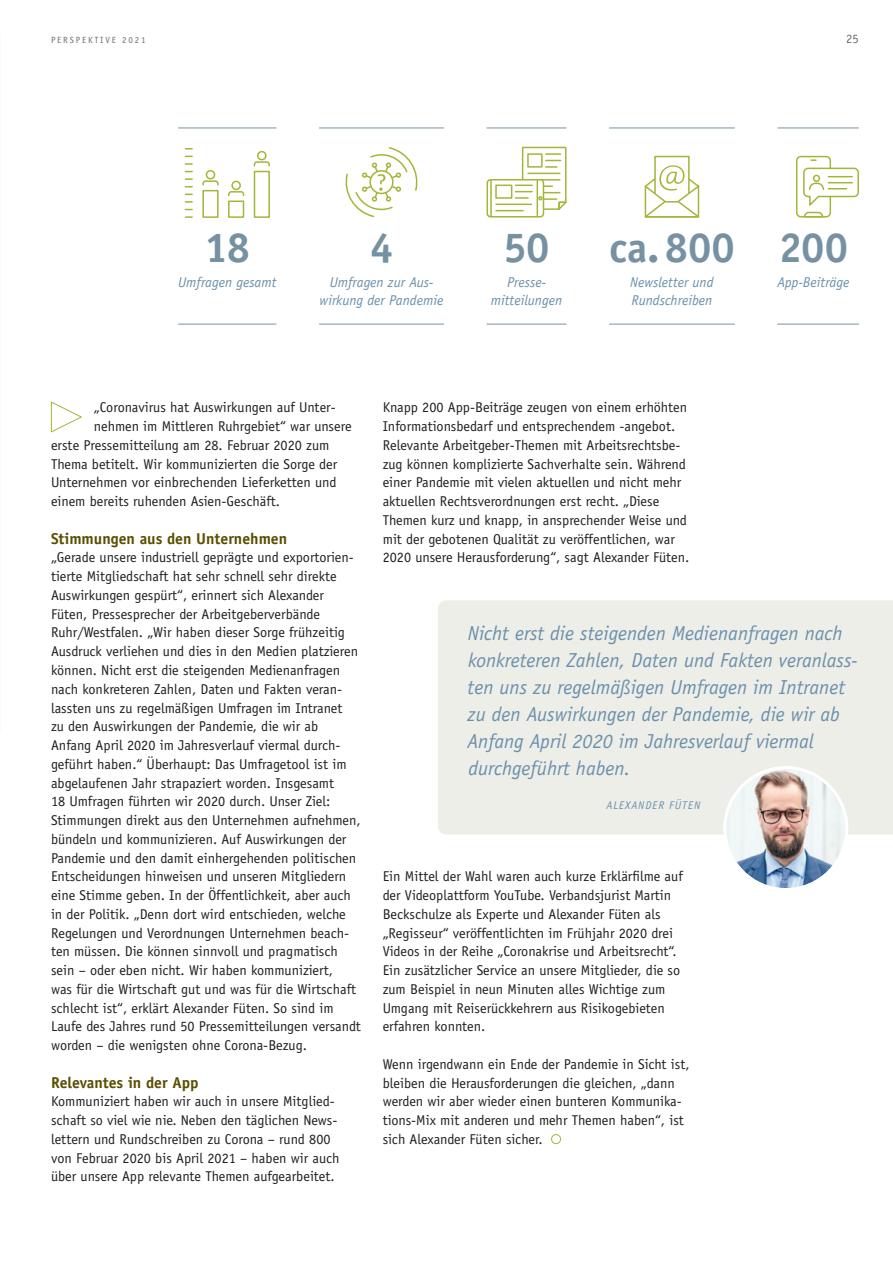
<style>
.page{position:relative;width:893px;height:1263px;background:#fff}
.page>*{position:absolute;margin:0;border:0;box-sizing:border-box;transform-origin:0 0}
.t1{font:700 42px "Officina Sans Std";letter-spacing:-.005em;color:#7692a2}
.t2{font:italic 20.25px/27px "Officina Sans Std";color:#6b90ac}
.t3{font:700 15.75px "Officina Sans Std";color:#5b4e00}
.t4{font:14.25px/18.8px "Officina Sans Std";color:#231f20}
.t5{font:italic 14.25px/18.8px "Officina Sans Std";color:#6b90ac;text-align:center}
.t6{font:12.75px "Officina Sans Std";color:#6c6d70}
.t7{font:italic 11.25px "Officina Sans Std";letter-spacing:.08em;color:#6b90ac}
.t8{font:9px "Officina Sans Std";letter-spacing:.2em;color:#6c6d70}
</style>
<div class="page">
<svg style="left:50px;top:401px;width:32px;height:32px"></svg>
<div style="left:551px;top:1134px;width:10px;height:10px;border:1px solid #a5b537;border-radius:50%"></div>
<div style="left:438px;top:600px;width:455px;height:235px;background:#eeeee8"></div>
<img style="left:726px;top:769px;width:119px;height:119px;border-radius:60px">
<div style="left:723px;top:766px;width:125px;height:125px;border:3px solid #fff;border-radius:50%"></div>
<div style="left:254px;top:171px;width:16px;height:47px;border:2px solid #a5b537"></div>
<div style="left:257px;top:151px;width:10px;height:9px;border:2px solid #a5b537;border-radius:50%"></div>
<svg style="left:253px;top:161px;width:17px;height:6px"></svg>
<div style="left:228px;top:201px;width:16px;height:17px;border:2px solid #a5b537"></div>
<div style="left:231px;top:181px;width:10px;height:9px;border:2px solid #a5b537;border-radius:50%"></div>
<svg style="left:228px;top:190px;width:17px;height:7px"></svg>
<div style="left:202px;top:190px;width:17px;height:28px;border:2px solid #a5b537"></div>
<div style="left:206px;top:170px;width:9px;height:10px;border:2px solid #a5b537;border-radius:50%"></div>
<svg style="left:202px;top:180px;width:17px;height:6px"></svg>
<svg style="left:185px;top:216px;width:7px;height:2px"></svg>
<svg style="left:185px;top:201px;width:7px;height:2px"></svg>
<svg style="left:185px;top:178px;width:7px;height:2px"></svg>
<svg style="left:185px;top:163px;width:7px;height:2px"></svg>
<svg style="left:185px;top:148px;width:7px;height:2px"></svg>
<hr style="left:178px;top:128px;width:98px;height:1px;background:#7692a2">
<hr style="left:178px;top:324px;width:98px;height:1px;background:#7692a2">
<svg style="left:345px;top:147px;width:73px;height:71px"></svg>
<hr style="left:319px;top:128px;width:125px;height:1px;background:#7692a2">
<hr style="left:319px;top:324px;width:125px;height:1px;background:#7692a2">
<div style="left:486px;top:179px;width:58px;height:39px;border:2px solid #a5b537;border-radius:3px"></div>
<hr style="left:490px;top:180px;width:2px;height:36px;background:#a5b537">
<hr style="left:537px;top:180px;width:1px;height:36px;background:#a5b537">
<svg style="left:496px;top:146px;width:71px;height:67px"></svg>
<div style="left:495px;top:185px;width:17px;height:14px;border:2px solid #a5b537"></div>
<hr style="left:487px;top:128px;width:79px;height:1px;background:#7692a2">
<hr style="left:487px;top:324px;width:79px;height:1px;background:#7692a2">
<div style="left:654px;top:156px;width:36px;height:38px;background:#fff;border:2px solid #a5b537"></div>
<svg style="left:644px;top:164px;width:56px;height:54px"></svg>
<hr style="left:609px;top:128px;width:125px;height:1px;background:#7692a2">
<hr style="left:609px;top:324px;width:125px;height:1px;background:#7692a2">
<div style="left:796px;top:156px;width:35px;height:62px;border:2px solid #a5b537;border-radius:4px"></div>
<svg style="left:802px;top:167px;width:57px;height:51px"></svg>
<hr style="left:778px;top:128px;width:81px;height:1px;background:#7692a2">
<hr style="left:778px;top:324px;width:81px;height:1px;background:#7692a2">
<p class="t8" style="left:51px;top:35px;width:96px">PERSPEKTIVE 2021</p>
<p class="t6" style="left:846px;top:31px;width:14px">25</p>
<h1 class="t1" style="left:205px;top:221px;width:47px">18</h1>
<p class="t5" style="left:178px;top:272px;width:100px">Umfragen gesamt</p>
<h1 class="t1" style="left:370px;top:221px;width:25px">4</h1>
<p class="t5" style="left:320px;top:272px;width:125px">Umfragen zur Aus&shy;wirkung der Pandemie</p>
<h1 class="t1" style="left:503px;top:221px;width:48px">50</h1>
<p class="t5" style="left:491px;top:272px;width:73px">Presse&shy;mitteilungen</p>
<h1 class="t1" style="left:609px;top:221px;width:127px">ca.800</h1>
<p class="t5" style="left:630px;top:272px;width:85px;text-align:left">Newsletter und<br>Rundschreiben</p>
<h1 class="t1" style="left:779px;top:221px;width:71px">200</h1>
<p class="t5" style="left:777px;top:272px;width:73px">App-Beiträge</p>
<p class="t4" style="left:94px;top:398px;width:243px">„Coronavirus hat Auswirkungen auf Unter-</p>
<p class="t4" style="left:94px;top:417px;width:259px">nehmen im Mittleren Ruhrgebiet“ war unsere</p>
<p class="t4" style="left:51px;top:436px;width:280px">erste Pressemitteilung am 28. Februar 2020 zum</p>
<p class="t4" style="left:51px;top:454px;width:288px">Thema betitelt. Wir kommunizierten die Sorge der</p>
<p class="t4" style="left:51px;top:473px;width:287px">Unternehmen vor einbrechenden Lieferketten und</p>
<p class="t4" style="left:51px;top:492px;width:231px">einem bereits ruhenden Asien-Geschäft.</p>
<p class="t3" style="left:51px;top:528px;width:238px">Stimmungen aus den Unternehmen</p>
<p class="t4" style="left:51px;top:548px;width:311px">„Gerade unsere industriell geprägte und exportorien&shy;tierte Mitgliedschaft hat sehr schnell sehr direkte Auswirkungen gespürt“, erinnert sich Alexander Füten, Pressesprecher der Arbeitgeberverbände Ruhr/Westfalen. „Wir haben dieser Sorge frühzeitig Ausdruck verliehen und dies in den Medien platzieren können. Nicht erst die steigenden Medienanfragen nach konkreteren Zahlen, Daten und Fakten veran&shy;lassten uns zu regelmäßigen Umfragen im Intranet<br>zu den Auswirkungen der Pandemie, die wir ab Anfang April 2020 im Jahresverlauf viermal durch&shy;geführt haben.“ Überhaupt: Das Umfragetool ist im abgelaufenen Jahr strapaziert worden. Insgesamt<br>18 Umfragen führten wir 2020 durch. Unser Ziel:<br>Stimmungen direkt aus den Unternehmen aufnehmen, bündeln und kommunizieren. Auf Auswirkungen der Pandemie und den damit einhergehenden politischen Entscheidungen hinweisen und unseren Mitgliedern eine Stimme geben. In der Öffentlichkeit, aber auch in der Politik. „Denn dort wird entschieden, welche Regelungen und Verordnungen Unternehmen beach&shy;ten müssen. Die können sinnvoll und pragmatisch sein – oder eben nicht. Wir haben kommuniziert,<br>was für die Wirtschaft gut und was für die Wirtschaft schlecht ist“, erklärt Alexander Füten. So sind im Laufe des Jahres rund 50 Pressemitteilungen versandt worden – die wenigsten ohne Corona-Bezug.</p>
<p class="t3" style="left:51px;top:1072px;width:149px">Relevantes in der App</p>
<p class="t4" style="left:51px;top:1092px;width:290px">Kommuniziert haben wir auch in unsere Mitglied&shy;schaft so viel wie nie. Neben den täglichen News&shy;lettern und Rundschreiben zu Corona – rund 800 von Februar 2020 bis April 2021 – haben wir auch über unsere App relevante Themen aufgearbeitet.</p>
<p class="t4" style="left:383px;top:398px;width:308px">Knapp 200 App-Beiträge zeugen von einem erhöhten Informationsbedarf und entsprechendem -angebot.<br>Relevante Arbeitgeber-Themen mit Arbeitsrechtsbe&shy;zug können komplizierte Sachverhalte sein. Während einer Pandemie mit vielen aktuellen und nicht mehr aktuellen Rechtsverordnungen erst recht. „Diese Themen kurz und knapp, in ansprechender Weise und mit der gebotenen Qualität zu veröffentlichen, war 2020 unsere Herausforderung“, sagt Alexander Füten.</p>
<p class="t2" style="left:467px;top:620px;width:392px">Nicht erst die steigenden Medienanfragen nach konkreteren Zahlen, Daten und Fakten veranlass&shy;ten uns zu regelmäßigen Umfragen im Intranet zu den Auswirkungen der Pandemie, die wir ab Anfang April 2020 im Jahresverlauf viermal durchgeführt haben.</p>
<p class="t7" style="left:606px;top:799px;width:95px">ALEXANDER FÜTEN</p>
<p class="t4" style="left:383px;top:867px;width:302px">Ein Mittel der Wahl waren auch kurze Erklärfilme auf der Videoplattform YouTube. Verbandsjurist Martin Beckschulze als Experte und Alexander Füten als „Regisseur“ veröffentlichten im Frühjahr 2020 drei Videos in der Reihe „Coronakrise und Arbeitsrecht“.<br>Ein zusätzlicher Service an unsere Mitglieder, die so zum Beispiel in neun Minuten alles Wichtige zum Umgang mit Reiserückkehrern aus Risikogebieten erfahren konnten.</p>
<p class="t4" style="left:383px;top:1054px;width:308px">Wenn irgendwann ein Ende der Pandemie in Sicht ist, bleiben die Herausforderungen die gleichen, „dann werden wir aber wieder einen bunteren Kommunika&shy;tions-Mix mit anderen und mehr Themen haben“, ist sich Alexander Füten sicher.</p>
</div>
